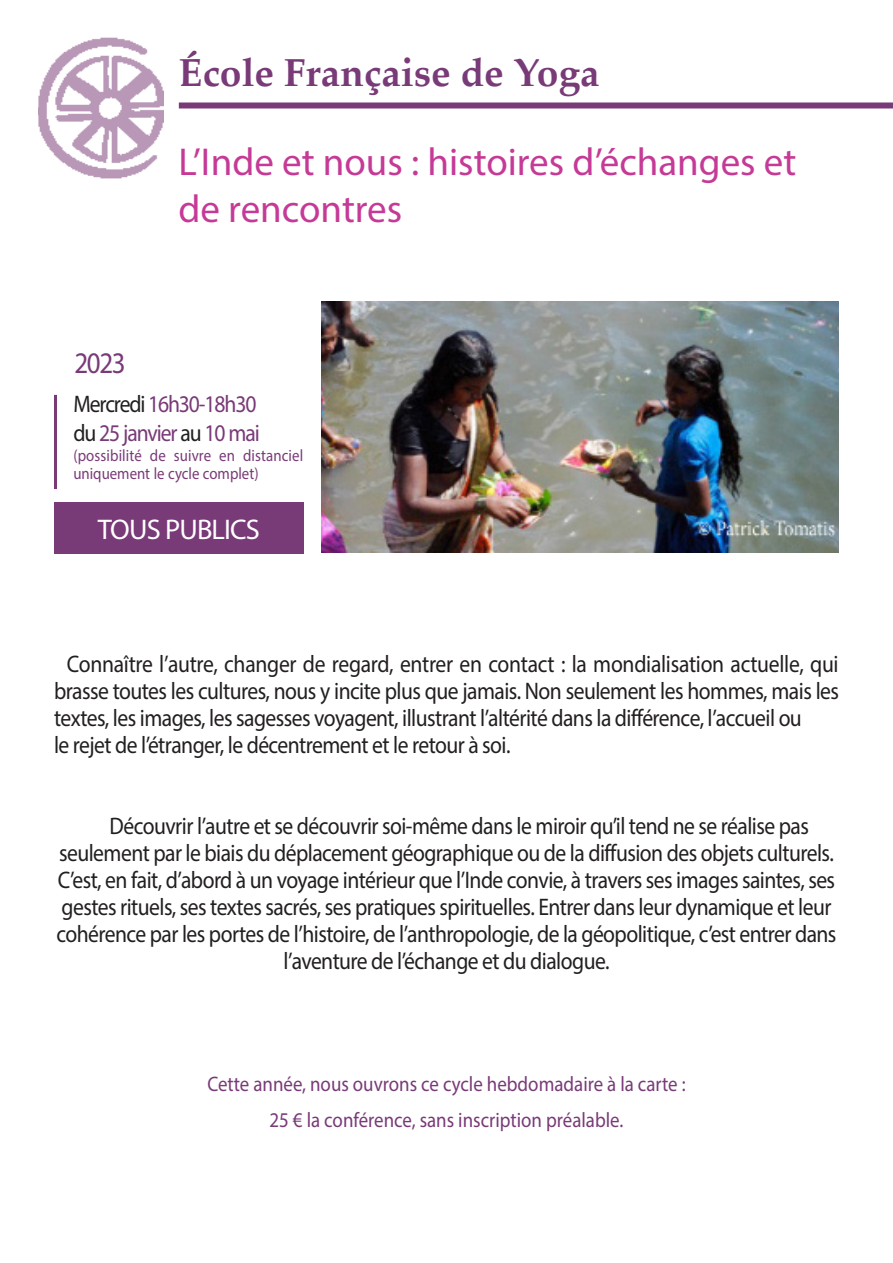
<style>
.page{position:relative;width:893px;height:1263px;background:#fff}
.page>*{position:absolute;margin:0;border:0;box-sizing:border-box;transform-origin:0 0}
.t1{font:39px/46.8px "Myriad Pro";color:#c53a97}
.t2{font:700 39px "Palatino";color:#793a78}
.Intro_colloque{font:30px "Myriad Pro";color:#793a78;scale:.9 1}
.xxx{font:28.5px "Myriad Pro";letter-spacing:-.03em;color:#fff}
.Intro_colloque-2{font:24px/27px "Myriad Pro";letter-spacing:-.025em;color:#231f20;scale:.9 1}
.Intro_colloque-3{font:24px "Myriad Pro";letter-spacing:-.05em;color:#793a78;scale:.9 1}
.xxx-2{font:24px "Myriad Pro";letter-spacing:-.05em;color:#793a78;scale:.9 1}
.Intro_colloque-4{font:21px "Myriad Pro";color:#793a78;scale:.9 1}
.xxx-3{font:16.5px/18px "Myriad Pro";letter-spacing:.005em;color:#793a78;scale:.9 1}
.s1{color:#231f20}
</style>
<div class="page">
<div style="left:54px;top:502px;width:250px;height:51px;background:#793a78"></div>
<hr style="left:54px;top:395px;width:3px;height:94px;background:#793a78">
<div style="left:179px;top:102px;width:714px;height:6px;background:#793a78"></div>
<img style="left:38px;top:37px;width:125px;height:142px">
<img style="left:322px;top:302px;width:517px;height:251px">
<p class="t2" style="left:179px;top:49px;width:422px">École Française de Yoga</p>
<p class="Intro_colloque" style="left:74px;top:344px;width:59px">2023</p>
<p class="t1" style="left:178px;top:138px;width:619px">L’Inde et nous : histoires d’échanges et de rencontres</p>
<p class="Intro_colloque-3" style="left:73px;top:389px;width:205px"><span class="s1">Mercredi</span> 16h30-18h30</p>
<p class="xxx-2" style="left:73px;top:418px;width:209px"><span class="s1">du</span> 25 janvier <span class="s1">au</span> 10 mai</p>
<p class="xxx-3" style="left:73px;top:446px;width:257px">(possibilité de suivre en distanciel uniquement le cycle complet)</p>
<p class="xxx" style="left:98px;top:512px;width:164px">TOUS PUBLICS</p>
<p class="Intro_colloque-2" style="left:54px;top:650px;width:874px;text-indent:13px">Connaître l’autre, changer de regard, entrer en contact : la mondialisation actuelle, qui brasse toutes les cultures, nous y incite plus que jamais. Non seulement les hommes, mais les textes, les images, les sagesses voyagent, illustrant l’altérité dans la différence, l’accueil ou<br>le rejet de l’étranger, le décentrement et le retour à soi.</p>
<p class="Intro_colloque-2" style="left:110px;top:812px;width:779px">Découvrir l’autre et se découvrir soi-même dans le miroir qu’il tend ne se réalise pas</p>
<p class="Intro_colloque-2" style="left:59px;top:839px;width:862px">seulement par le biais du déplacement géographique ou de la diffusion des objets culturels.</p>
<p class="Intro_colloque-2" style="left:58px;top:866px;width:865px">C’est, en fait, d’abord à un voyage intérieur que l’Inde convie, à travers ses images saintes, ses</p>
<p class="Intro_colloque-2" style="left:62px;top:893px;width:857px">gestes rituels, ses textes sacrés, ses pratiques spirituelles. Entrer dans leur dynamique et leur</p>
<p class="Intro_colloque-2" style="left:56px;top:920px;width:868px">cohérence par les portes de l’histoire, de l’anthropologie, de la géopolitique, c’est entrer dans</p>
<p class="Intro_colloque-2" style="left:283px;top:947px;width:364px">l’aventure de l’échange et du dialogue.</p>
<p class="Intro_colloque-4" style="left:207px;top:1071px;width:533px">Cette année, nous ouvrons ce cycle hebdomadaire à la carte :</p>
<p class="Intro_colloque-4" style="left:270px;top:1107px;width:395px">25 € la conférence, sans inscription préalable.</p>
</div>
